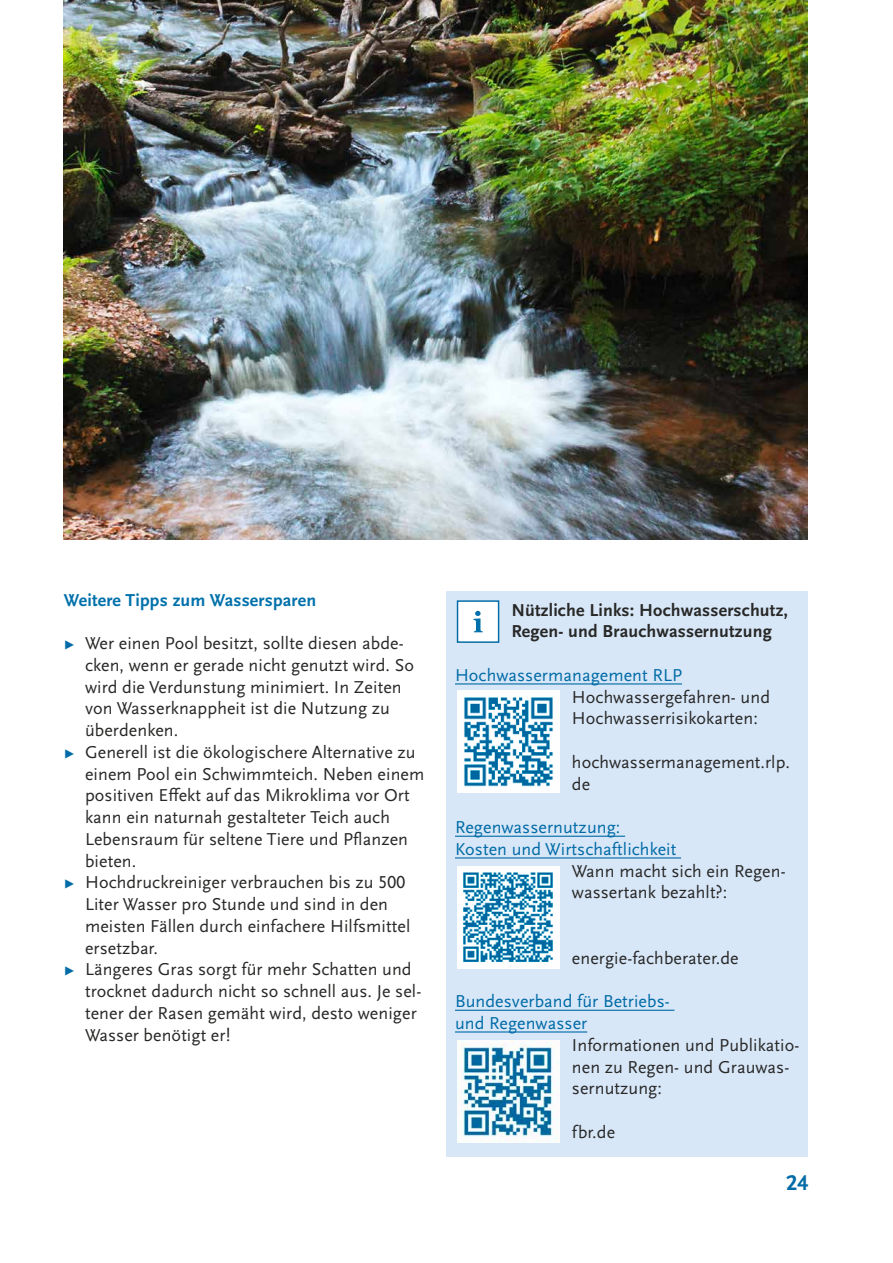
<style>
.page{position:relative;width:893px;height:1263px;background:#fff}
.page>*{position:absolute;margin:0;border:0;box-sizing:border-box;transform-origin:0 0}
.t1{font:700 22.5px "Scala Sans Pro";color:#006ba6}
.Text_Tabelle{font:18px/21.8px "Scala Sans Pro";letter-spacing:.005em;color:#282827}
.Text_Tabelle-2{font:18px/21.8px "Scala Sans Pro";letter-spacing:.005em;color:#006ba6}
.Text_Tabelle-3{font:700 18px/21.8px "Scala Sans Pro";letter-spacing:.01em;color:#282827}
.t2{font:700 18px "Scala Sans Pro";letter-spacing:.01em;color:#0071ab}
.s1{color:#006ba6}
</style>
<div class="page">
<div style="left:446px;top:591px;width:362px;height:566px;background:#d8e7f8"></div>
<div style="left:457px;top:600px;width:42px;height:43px;background:#fff;border:1px solid #006ba6"></div>
<svg style="left:473px;top:611px;width:10px;height:21px"></svg>
<hr style="left:455px;top:683px;width:227px;height:1px;background:#006ba6">
<hr style="left:455px;top:836px;width:170px;height:1px;background:#006ba6">
<hr style="left:455px;top:857px;width:226px;height:1px;background:#006ba6">
<hr style="left:455px;top:1010px;width:219px;height:1px;background:#006ba6">
<hr style="left:455px;top:1031px;width:132px;height:1px;background:#006ba6">
<img style="left:457px;top:691px;width:102px;height:102px">
<img style="left:457px;top:866px;width:102px;height:102px">
<img style="left:457px;top:1040px;width:102px;height:102px">
<img style="left:64px;top:0;width:744px;height:540px">
<h3 class="t2" style="left:64px;top:589px;width:254px">Weitere Tipps zum Wassersparen</h3>
<p class="Text_Tabelle" style="left:85px;top:632px;width:330px;text-indent:-21px"><span class="s1">▸</span> Wer einen Pool besitzt, sollte diesen abde&shy;cken, wenn er gerade nicht genutzt wird. So wird die Verdunstung minimiert. In Zeiten von Wasserknappheit ist die Nutzung zu überdenken.</p>
<p class="Text_Tabelle" style="left:85px;top:741px;width:341px;text-indent:-21px"><span class="s1">▸</span> Generell ist die ökologischere Alternative zu einem Pool ein Schwimmteich. Neben einem positiven Effekt auf das Mikroklima vor Ort kann ein naturnah gestalteter Teich auch Lebensraum für seltene Tiere und Pflanzen bieten.</p>
<p class="Text_Tabelle" style="left:85px;top:872px;width:327px;text-indent:-21px"><span class="s1">▸</span> Hochdruckreiniger verbrauchen bis zu 500<br>Liter Wasser pro Stunde und sind in den meisten Fällen durch einfachere Hilfsmittel ersetzbar.</p>
<p class="Text_Tabelle" style="left:85px;top:959px;width:338px;text-indent:-21px"><span class="s1">▸</span> Längeres Gras sorgt für mehr Schatten und trocknet dadurch nicht so schnell aus. Je sel&shy;tener der Rasen gemäht wird, desto weniger Wasser benötigt er!</p>
<p class="Text_Tabelle-3" style="left:511px;top:599px;width:278px">Nützliche Links: Hochwasserschutz,<br>Regen- und Brauchwassernutzung</p>
<p class="Text_Tabelle-2" style="left:455px;top:664px;width:229px">Hochwassermanagement RLP</p>
<p class="Text_Tabelle" style="left:572px;top:686px;width:200px">Hochwassergefahren- und<br>Hochwasserrisikokarten:</p>
<p class="Text_Tabelle" style="left:572px;top:751px;width:220px">hochwassermanagement.rlp. de</p>
<p class="Text_Tabelle-2" style="left:455px;top:816px;width:223px">Regenwassernutzung:<br>Kosten und Wirtschaftlichkeit</p>
<p class="Text_Tabelle" style="left:572px;top:860px;width:215px">Wann macht sich ein Regen&shy;wassertank bezahlt?:</p>
<p class="Text_Tabelle" style="left:572px;top:947px;width:168px">energie-fachberater.de</p>
<p class="Text_Tabelle-2" style="left:455px;top:990px;width:215px">Bundesverband für Betriebs&shy;und Regenwasser</p>
<p class="Text_Tabelle" style="left:572px;top:1034px;width:229px">Informationen und Publikatio&shy;nen zu Regen- und Grauwas&shy;sernutzung:</p>
<p class="Text_Tabelle" style="left:572px;top:1121px;width:45px">fbr.de</p>
<p class="t1" style="left:786px;top:1170px;width:24px">24</p>
</div>
